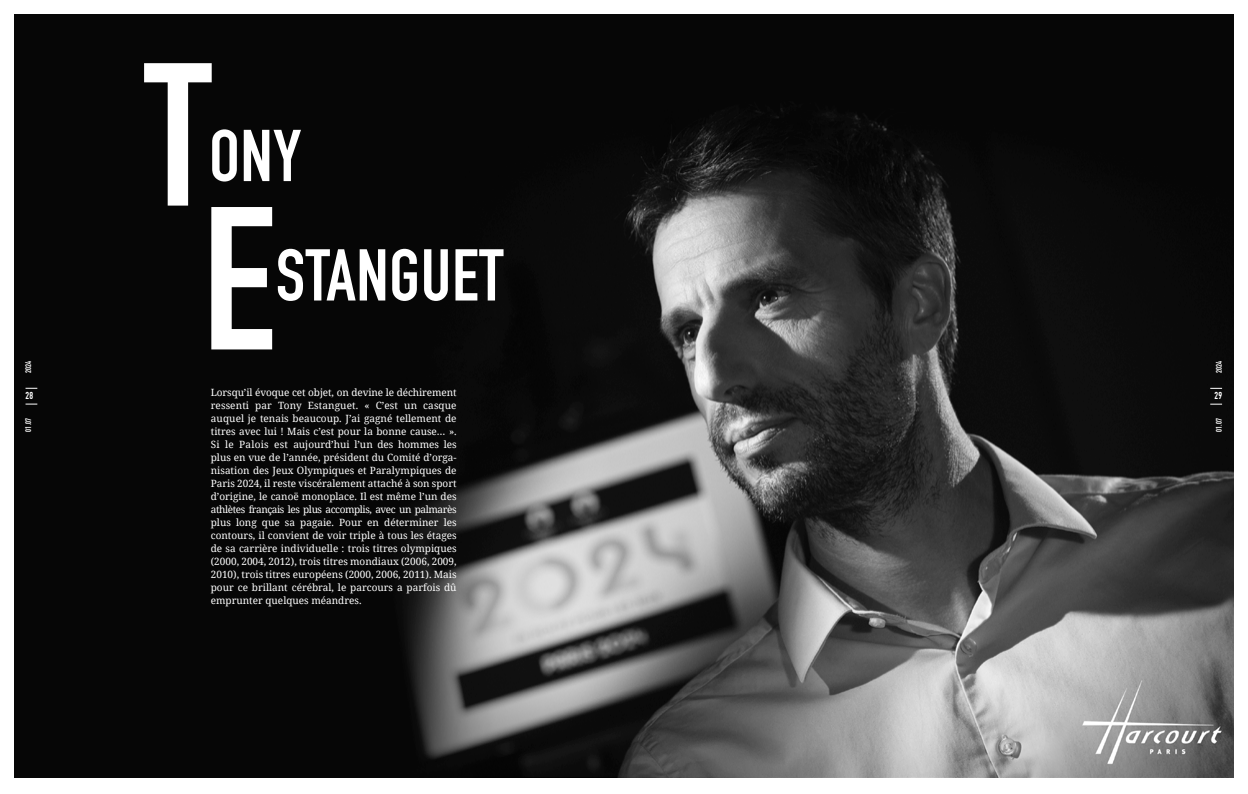
<style>
.page{position:relative;width:1248px;height:794px;background:#fff}
.page>*{position:absolute;margin:0;border:0;box-sizing:border-box;transform-origin:0 0}
.t1{font:200px "DIN1451 Engschrift";color:#fff}
.t2{font:72px "DIN1451 Engschrift";letter-spacing:.01em;color:#fff}
.t3{font:10px/13px "Noto Serif";color:#fff;text-align:justify}
.t4{font:10px "DIN1451 Engschrift";color:#fff}
.t5{font:8px "DIN1451 Engschrift";letter-spacing:.01em;color:#fff}
</style>
<div class="page">
<img style="left:14px;top:14px;width:1219px;height:763px">
<h1 class="t1" style="left:145px;top:18px;width:68px">T</h1>
<h2 class="t2" style="left:209px;top:114px;width:94px">ONY</h2>
<h1 class="t1" style="left:202px;top:162px;width:75px">E</h1>
<h2 class="t2" style="left:276px;top:233px;width:229px">STANGUET</h2>
<p class="t5" style="left:24px;top:373px;width:14px;rotate:-90deg">2024</p>
<p class="t5" style="left:1214px;top:373px;width:14px;rotate:-90deg">2024</p>
<p class="t4" style="left:26px;top:390px;width:9px">28</p>
<p class="t5" style="left:24px;top:431px;width:15px;rotate:-90deg">01.07</p>
<p class="t3" style="left:211px;top:385px;width:247px">Lorsqu’il évoque cet objet, on devine le déchirement ressenti par Tony Estanguet. « C’est un casque auquel je tenais beaucoup. J’ai gagné tellement de titres avec lui ! Mais c’est pour la bonne cause… ».<br>Si le Palois est aujourd’hui l’un des hommes les plus en vue de l’année, président du Comité d’orga&shy;nisation des Jeux Olympiques et Paralympiques de Paris 2024, il reste viscéralement attaché à son sport d’origine, le canoë monoplace. Il est même l’un des athlètes français les plus accomplis, avec un palmarès plus long que sa pagaie. Pour en déterminer les contours, il convient de voir triple à tous les étages de sa carrière individuelle : trois titres olympiques (2000, 2004, 2012), trois titres mondiaux (2006, 2009, 2010), trois titres européens (2000, 2006, 2011). Mais pour ce brillant cérébral, le parcours a parfois dû emprunter quelques méandres.</p>
<p class="t4" style="left:1214px;top:390px;width:9px">29</p>
<p class="t5" style="left:1214px;top:432px;width:15px;rotate:-90deg">01.07</p>
</div>
